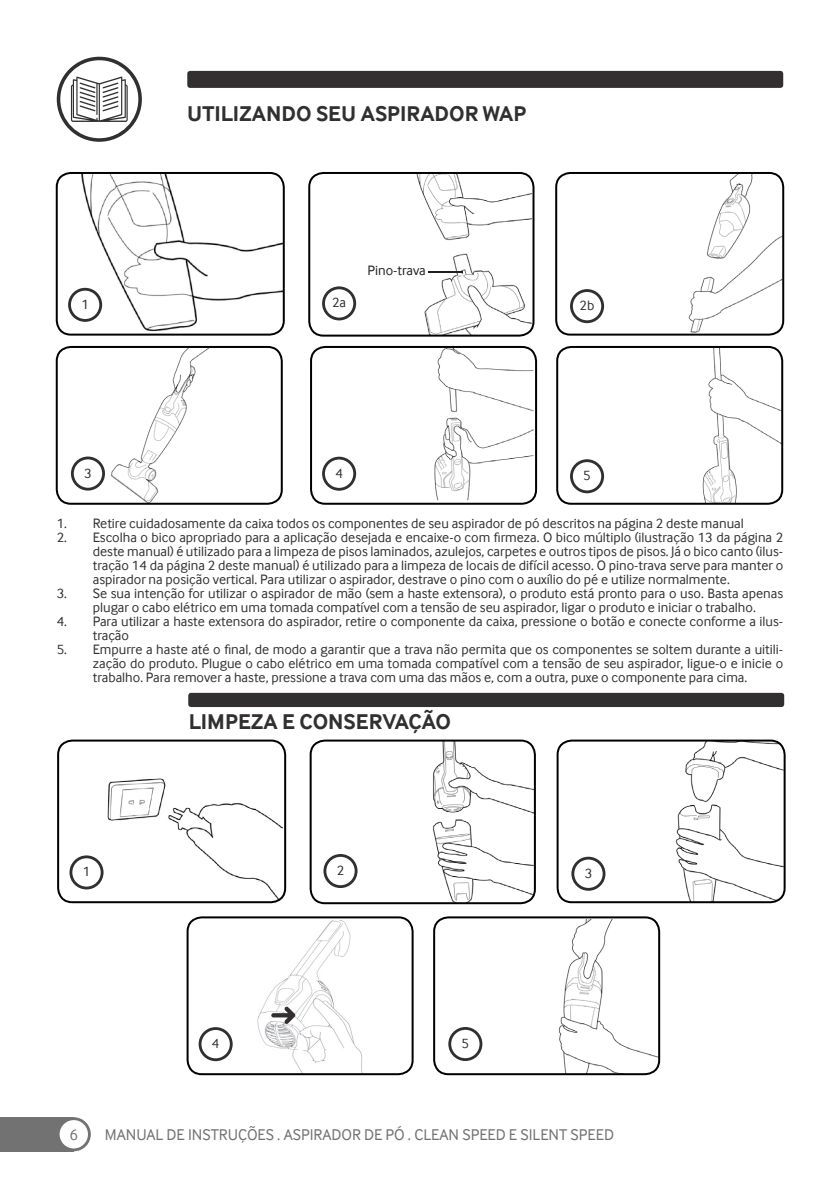
<style>
.page{position:relative;width:840px;height:1191px;background:#fff}
.page>*{position:absolute;margin:0;border:0;box-sizing:border-box;transform-origin:0 0}
.t1{font:700 22px "Inter Face";color:#312f30}
.t2{font:16px "Inter Face";color:#717271}
.t3{font:14px/14px "Inter Face";color:#312f30;text-align:justify}
.t4{font:14px "Inter Face";color:#231f20}
</style>
<div class="page">
<div style="left:0;top:1117px;width:74px;height:34px;background:#717271"></div>
<svg style="left:57px;top:1117px;width:34px;height:34px"></svg>
<div style="left:60px;top:1120px;width:28px;height:28px;background:#fff;border-radius:50%"></div>
<div style="left:187px;top:71px;width:595px;height:17px;background:#312f30;border-radius:3px"></div>
<svg style="left:57px;top:57px;width:85px;height:85px"></svg>
<div style="left:60px;top:60px;width:78px;height:78px;background:#fff;border-radius:50%"></div>
<svg style="left:71px;top:77px;width:57px;height:45px"></svg>
<img style="left:596px;top:347px;width:185px;height:157px">
<div style="left:556px;top:346px;width:226px;height:159px;border:2px solid #000;border-radius:14px"></div>
<img style="left:688px;top:173px;width:94px;height:161px">
<div style="left:555px;top:172px;width:228px;height:163px;border:2px solid #000;border-radius:14px"></div>
<img style="left:339px;top:173px;width:192px;height:162px">
<div style="left:308px;top:172px;width:226px;height:164px;border:2px solid #000;border-radius:14px"></div>
<img style="left:57px;top:173px;width:226px;height:161px">
<div style="left:56px;top:172px;width:228px;height:163px;border:2px solid #000;border-radius:14px"></div>
<svg style="left:68px;top:288px;width:34px;height:34px"></svg>
<div style="left:71px;top:291px;width:28px;height:28px;background:#fff;border-radius:50%"></div>
<svg style="left:322px;top:286px;width:34px;height:34px"></svg>
<div style="left:325px;top:289px;width:28px;height:28px;background:#fff;border-radius:50%"></div>
<svg style="left:569px;top:289px;width:34px;height:34px"></svg>
<div style="left:572px;top:292px;width:29px;height:28px;background:#fff;border-radius:50%"></div>
<svg style="left:569px;top:459px;width:34px;height:34px"></svg>
<div style="left:572px;top:462px;width:29px;height:28px;background:#fff;border-radius:50%"></div>
<img style="left:334px;top:347px;width:199px;height:153px">
<div style="left:310px;top:346px;width:226px;height:159px;border:2px solid #000;border-radius:14px"></div>
<svg style="left:322px;top:457px;width:34px;height:34px"></svg>
<div style="left:325px;top:459px;width:28px;height:29px;background:#fff;border-radius:50%"></div>
<img style="left:77px;top:349px;width:131px;height:153px">
<div style="left:56px;top:346px;width:226px;height:159px;border:2px solid #000;border-radius:14px"></div>
<svg style="left:71px;top:456px;width:34px;height:34px"></svg>
<div style="left:74px;top:459px;width:28px;height:29px;background:#fff;border-radius:50%"></div>
<img style="left:676px;top:740px;width:107px;height:162px">
<div style="left:556px;top:739px;width:229px;height:164px;border:2px solid #000;border-radius:14px"></div>
<img style="left:344px;top:740px;width:190px;height:163px">
<div style="left:309px;top:739px;width:226px;height:165px;border:2px solid #000;border-radius:14px"></div>
<img style="left:86px;top:742px;width:196px;height:160px">
<div style="left:57px;top:739px;width:229px;height:164px;border:2px solid #000;border-radius:14px"></div>
<svg style="left:69px;top:855px;width:34px;height:34px"></svg>
<div style="left:72px;top:858px;width:29px;height:28px;background:#fff;border-radius:50%"></div>
<svg style="left:323px;top:854px;width:34px;height:34px"></svg>
<div style="left:326px;top:857px;width:28px;height:28px;background:#fff;border-radius:50%"></div>
<svg style="left:571px;top:856px;width:34px;height:34px"></svg>
<div style="left:574px;top:859px;width:28px;height:29px;background:#fff;border-radius:50%"></div>
<img style="left:229px;top:920px;width:134px;height:152px">
<div style="left:186px;top:916px;width:227px;height:159px;border:2px solid #000;border-radius:14px"></div>
<svg style="left:198px;top:1027px;width:34px;height:34px"></svg>
<div style="left:201px;top:1030px;width:29px;height:28px;background:#fff;border-radius:50%"></div>
<img style="left:558px;top:919px;width:100px;height:155px">
<div style="left:433px;top:916px;width:226px;height:159px;border:2px solid #000;border-radius:14px"></div>
<svg style="left:448px;top:1027px;width:34px;height:34px"></svg>
<div style="left:451px;top:1029px;width:28px;height:29px;background:#fff;border-radius:50%"></div>
<div style="left:188px;top:693px;width:595px;height:14px;background:#312f30;border-radius:3px"></div>
<svg style="left:271px;top:1006px;width:24px;height:18px"></svg>
<svg style="left:461px;top:269px;width:5px;height:6px"></svg>
<hr style="left:428px;top:272px;width:34px;height:1px;background:#231f20">
<h1 class="t1" style="left:187px;top:100px;width:340px">UTILIZANDO SEU ASPIRADOR WAP</h1>
<p class="t4" style="left:367px;top:262px;width:60px">Pino-trava</p>
<p class="t3" style="left:81px;top:297px;width:9px">1</p>
<p class="t3" style="left:332px;top:296px;width:16px">2a</p>
<p class="t3" style="left:579px;top:298px;width:16px">2b</p>
<p class="t3" style="left:84px;top:466px;width:9px">3</p>
<p class="t3" style="left:335px;top:466px;width:9px">4</p>
<p class="t3" style="left:583px;top:468px;width:9px">5</p>
<p class="t3" style="left:57px;top:516px;width:688px">1. Retire cuidadosamente da caixa todos os componentes de seu aspirador de pó descritos na página 2 deste manual</p>
<p class="t3" style="left:93px;top:530px;width:691px;text-indent:-36px">2. Escolha o bico apropriado para a aplicação desejada e encaixe-o com firmeza. O bico múltiplo (ilustração 13 da página 2 deste manual) é utilizado para a limpeza de pisos laminados, azulejos, carpetes e outros tipos de pisos. Já o bico canto (ilus&shy;tração 14 da página 2 deste manual) é utilizado para a limpeza de locais de difícil acesso. O pino-trava serve para manter o aspirador na posição vertical. Para utilizar o aspirador, destrave o pino com o auxílio do pé e utilize normalmente.</p>
<p class="t3" style="left:93px;top:586px;width:691px;text-indent:-36px">3. Se sua intenção for utilizar o aspirador de mão (sem a haste extensora), o produto está pronto para o uso. Basta apenas plugar o cabo elétrico em uma tomada compatível com a tensão de seu aspirador, ligar o produto e iniciar o trabalho.</p>
<p class="t3" style="left:93px;top:614px;width:691px;text-indent:-36px">4. Para utilizar a haste extensora do aspirador, retire o componente da caixa, pressione o botão e conecte conforme a ilus&shy;tração</p>
<p class="t3" style="left:93px;top:642px;width:691px;text-indent:-36px">5. Empurre a haste até o final, de modo a garantir que a trava não permita que os componentes se soltem durante a uitili&shy;zação do produto. Plugue o cabo elétrico em uma tomada compatível com a tensão de seu aspirador, ligue-o e inicie o trabalho. Para remover a haste, pressione a trava com uma das mãos e, com a outra, puxe o componente para cima.</p>
<h1 class="t1" style="left:188px;top:709px;width:264px">LIMPEZA E CONSERVAÇÃO</h1>
<p class="t3" style="left:83px;top:864px;width:9px">1</p>
<p class="t3" style="left:336px;top:863px;width:9px">2</p>
<p class="t3" style="left:584px;top:866px;width:9px">3</p>
<p class="t3" style="left:212px;top:1036px;width:9px">4</p>
<p class="t3" style="left:461px;top:1036px;width:9px">5</p>
<p class="t2" style="left:69px;top:1125px;width:10px">6</p>
<p class="t2" style="left:105px;top:1125px;width:510px">MANUAL DE INSTRUÇÕES . ASPIRADOR DE PÓ . CLEAN SPEED E SILENT SPEED</p>
</div>
